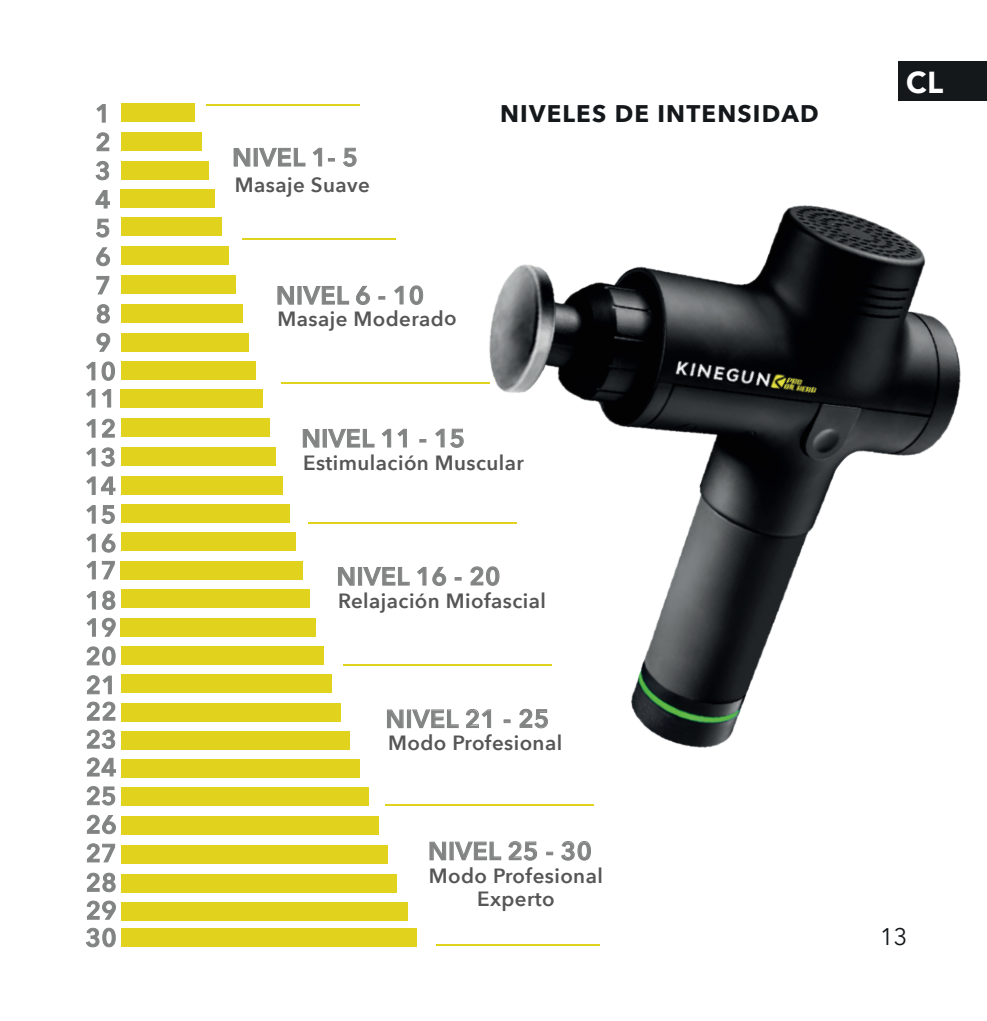
<style>
.page{position:relative;width:987px;height:1021px;background:#fff}
.page>*{position:absolute;margin:0;border:0;box-sizing:border-box;transform-origin:0 0}
.t1{font:900 30.4px "Avenir";color:#fff}
.t2{font:600 24.8px "Avenir Next";letter-spacing:.015em;color:#828383}
.t3{font:700 24px "Avenir Next";letter-spacing:.05em;color:#14181b}
.t4{font:24px "Avenir Next";color:#14181b}
.t5{font:600 20.4px/23.2px "Avenir Next";letter-spacing:.015em;color:#565656;text-align:center}
</style>
<div class="page">
<div style="left:121px;top:103px;width:74px;height:18px;background:#e1d21d"></div>
<div style="left:121px;top:132px;width:81px;height:18px;background:#e1d21d"></div>
<div style="left:121px;top:161px;width:87px;height:18px;background:#e1d21d"></div>
<div style="left:121px;top:190px;width:94px;height:18px;background:#e1d21d"></div>
<div style="left:121px;top:218px;width:101px;height:18px;background:#e1d21d"></div>
<div style="left:121px;top:247px;width:108px;height:18px;background:#e1d21d"></div>
<div style="left:121px;top:276px;width:115px;height:18px;background:#e1d21d"></div>
<div style="left:121px;top:304px;width:121px;height:18px;background:#e1d21d"></div>
<div style="left:121px;top:333px;width:127px;height:18px;background:#e1d21d"></div>
<div style="left:121px;top:361px;width:134px;height:18px;background:#e1d21d"></div>
<div style="left:121px;top:390px;width:142px;height:18px;background:#e1d21d"></div>
<div style="left:121px;top:418px;width:148px;height:18px;background:#e1d21d"></div>
<div style="left:121px;top:447px;width:155px;height:18px;background:#e1d21d"></div>
<div style="left:121px;top:476px;width:161px;height:18px;background:#e1d21d"></div>
<div style="left:121px;top:504px;width:168px;height:18px;background:#e1d21d"></div>
<div style="left:121px;top:532px;width:175px;height:18px;background:#e1d21d"></div>
<div style="left:121px;top:561px;width:182px;height:18px;background:#e1d21d"></div>
<div style="left:121px;top:590px;width:188px;height:18px;background:#e1d21d"></div>
<div style="left:121px;top:618px;width:195px;height:18px;background:#e1d21d"></div>
<div style="left:121px;top:646px;width:202px;height:18px;background:#e1d21d"></div>
<div style="left:121px;top:674px;width:210px;height:18px;background:#e1d21d"></div>
<div style="left:121px;top:703px;width:219px;height:18px;background:#e1d21d"></div>
<div style="left:121px;top:731px;width:228px;height:18px;background:#e1d21d"></div>
<div style="left:121px;top:759px;width:238px;height:18px;background:#e1d21d"></div>
<div style="left:121px;top:787px;width:247px;height:18px;background:#e1d21d"></div>
<div style="left:121px;top:816px;width:257px;height:18px;background:#e1d21d"></div>
<div style="left:121px;top:845px;width:267px;height:18px;background:#e1d21d"></div>
<div style="left:121px;top:874px;width:276px;height:18px;background:#e1d21d"></div>
<div style="left:121px;top:902px;width:286px;height:18px;background:#e1d21d"></div>
<div style="left:121px;top:928px;width:295px;height:18px;background:#e1d21d"></div>
<hr style="left:242px;top:238px;width:153px;height:2px;background:#e1d21d">
<hr style="left:206px;top:104px;width:154px;height:2px;background:#e1d21d">
<hr style="left:281px;top:382px;width:208px;height:2px;background:#e1d21d">
<hr style="left:308px;top:522px;width:208px;height:2px;background:#e1d21d">
<hr style="left:385px;top:803px;width:208px;height:2px;background:#e1d21d">
<hr style="left:435px;top:944px;width:164px;height:1px;background:#e1d21d">
<svg style="left:233px;top:148px;width:17px;height:19px"></svg>
<div style="left:254px;top:148px;width:4px;height:18px;border:1px solid #828383"></div>
<svg style="left:259px;top:148px;width:47px;height:19px"></svg>
<svg style="left:312px;top:148px;width:10px;height:19px"></svg>
<svg style="left:96px;top:104px;width:10px;height:19px"></svg>
<svg style="left:96px;top:132px;width:14px;height:19px"></svg>
<svg style="left:95px;top:161px;width:14px;height:20px"></svg>
<svg style="left:95px;top:190px;width:15px;height:19px"></svg>
<svg style="left:96px;top:218px;width:14px;height:20px"></svg>
<svg style="left:96px;top:247px;width:14px;height:19px"></svg>
<svg style="left:96px;top:276px;width:14px;height:19px"></svg>
<svg style="left:96px;top:304px;width:14px;height:20px"></svg>
<svg style="left:96px;top:332px;width:15px;height:20px"></svg>
<svg style="left:86px;top:361px;width:29px;height:20px"></svg>
<svg style="left:86px;top:389px;width:25px;height:19px"></svg>
<svg style="left:86px;top:418px;width:29px;height:20px"></svg>
<svg style="left:86px;top:447px;width:29px;height:20px"></svg>
<svg style="left:86px;top:476px;width:30px;height:19px"></svg>
<svg style="left:86px;top:505px;width:29px;height:19px"></svg>
<svg style="left:86px;top:533px;width:30px;height:20px"></svg>
<svg style="left:86px;top:561px;width:10px;height:18px"></svg>
<svg style="left:102px;top:560px;width:13px;height:19px"></svg>
<svg style="left:86px;top:591px;width:10px;height:18px"></svg>
<svg style="left:102px;top:590px;width:14px;height:20px"></svg>
<svg style="left:86px;top:617px;width:30px;height:20px"></svg>
<svg style="left:86px;top:646px;width:30px;height:20px"></svg>
<svg style="left:277px;top:286px;width:17px;height:19px"></svg>
<div style="left:297px;top:286px;width:4px;height:18px;border:1px solid #828383"></div>
<svg style="left:302px;top:286px;width:22px;height:19px"></svg>
<svg style="left:302px;top:429px;width:17px;height:19px"></svg>
<div style="left:323px;top:429px;width:4px;height:18px;border:1px solid #828383"></div>
<svg style="left:429px;top:841px;width:17px;height:19px"></svg>
<div style="left:449px;top:841px;width:4px;height:19px;border:1px solid #828383"></div>
<svg style="left:454px;top:841px;width:47px;height:19px"></svg>
<svg style="left:508px;top:841px;width:29px;height:19px"></svg>
<svg style="left:546px;top:851px;width:7px;height:4px"></svg>
<svg style="left:561px;top:841px;width:30px;height:19px"></svg>
<svg style="left:86px;top:675px;width:26px;height:19px"></svg>
<svg style="left:86px;top:701px;width:30px;height:20px"></svg>
<svg style="left:86px;top:729px;width:29px;height:20px"></svg>
<svg style="left:86px;top:757px;width:30px;height:19px"></svg>
<svg style="left:86px;top:786px;width:29px;height:19px"></svg>
<svg style="left:86px;top:814px;width:30px;height:20px"></svg>
<svg style="left:86px;top:843px;width:29px;height:19px"></svg>
<svg style="left:86px;top:872px;width:30px;height:20px"></svg>
<svg style="left:86px;top:900px;width:30px;height:20px"></svg>
<svg style="left:86px;top:927px;width:30px;height:20px"></svg>
<img style="left:324px;top:61px;width:662px;height:731px">
<p class="t2" style="left:232px;top:136px;width:127px">NIVEL 1- 5</p>
<p class="t5" style="left:235px;top:173px;width:137px">Masaje Suave</p>
<p class="t2" style="left:276px;top:274px;width:150px">NIVEL 6 - 10</p>
<p class="t5" style="left:277px;top:306px;width:181px">Masaje Moderado</p>
<p class="t3" style="left:500px;top:93px;width:320px">NIVELES DE INTENSIDAD</p>
<p class="t2" style="left:301px;top:417px;width:165px">NIVEL 11 - 15</p>
<p class="t5" style="left:303px;top:451px;width:222px">Estimulación Muscular</p>
<p class="t2" style="left:336px;top:555px;width:165px">NIVEL 16 - 20</p>
<p class="t5" style="left:338px;top:589px;width:209px">Relajación Miofascial</p>
<p class="t2" style="left:385px;top:697px;width:165px">NIVEL 21 - 25</p>
<p class="t5" style="left:388px;top:730px;width:175px">Modo Profesional</p>
<p class="t2" style="left:428px;top:829px;width:165px">NIVEL 25 - 30</p>
<p class="t5" style="left:429px;top:863px;width:175px">Modo Profesional<br>Experto</p>
<h1 class="t1" style="left:906px;top:56px;width:39px">CL</h1>
<p class="t4" style="left:879px;top:916px;width:29px">13</p>
</div>
